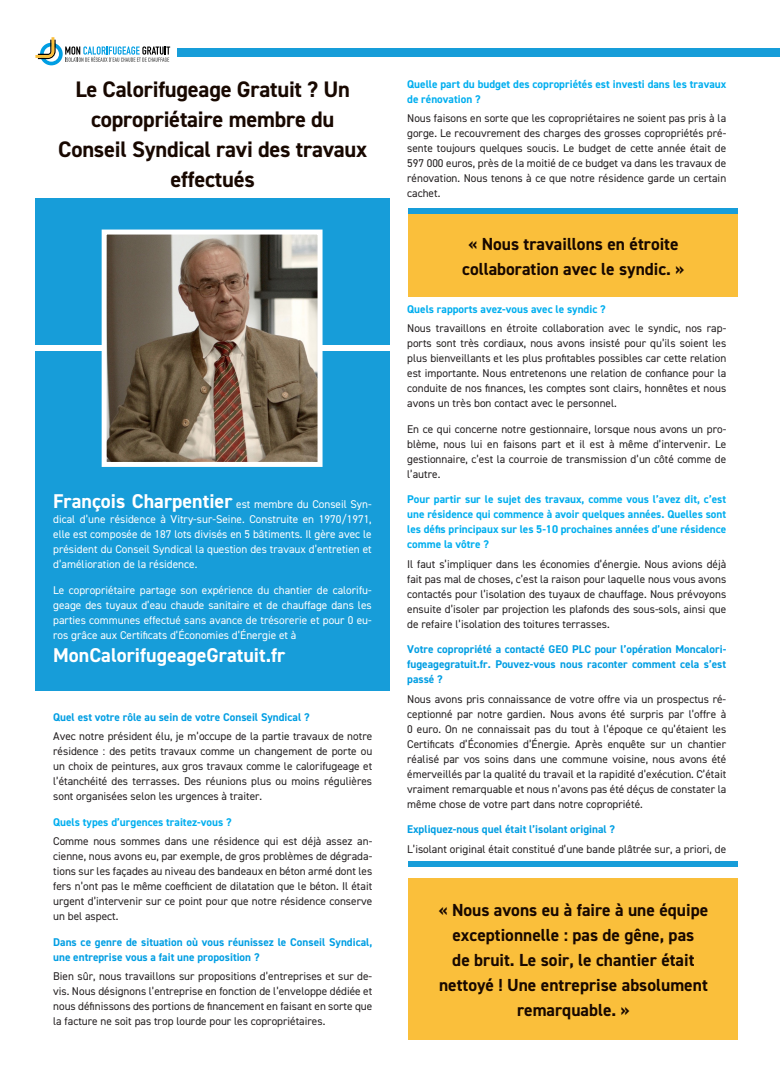
<style>
.page{position:relative;width:780px;height:1088px;background:#fff}
.page>*{position:absolute;margin:0;border:0;box-sizing:border-box;transform-origin:0 0}
.t1{font:700 22.5px/30px "DIN2014";letter-spacing:-.01em;color:#180800;text-align:center}
.t2{font:700 20px "DIN2014";color:#fff}
.t3{font:700 17.5px/25px "DIN2014";color:#180800;text-align:center}
.t4{font:11.25px/15px "DIN2014";color:#231f20;text-align:justify}
.t5{font:11.25px/15px "DIN2014";color:#fff;text-align:justify}
.t6{font:700 11.25px/15px "DIN2014";color:#00aeef}
.t7{font:700 11.25px/15px "DIN2014";color:#009ee3;text-align:justify}
.s1{font-weight:700;font-size:20px}
</style>
<div class="page">
<div style="left:35px;top:198px;width:354px;height:493px;background:#179dd9"></div>
<div style="left:35px;top:345px;width:355px;height:6px;background:#fff"></div>
<img style="left:108px;top:236px;width:208px;height:225px">
<div style="left:102px;top:230px;width:220px;height:237px;border:5px solid #fff"></div>
<div style="left:409px;top:878px;width:328px;height:162px;background:#fabf3b"></div>
<div style="left:177px;top:48px;width:585px;height:9px;background:#179dd9"></div>
<svg style="left:35px;top:37px;width:135px;height:28px"></svg>
<div style="left:409px;top:215px;width:328px;height:82px;background:#fabf3b"></div>
<div style="left:409px;top:208px;width:328px;height:6px;background:#179dd9"></div>
<div style="left:409px;top:861px;width:328px;height:6px;background:#179dd9"></div>
<hr style="left:779px;top:453px;width:1px;height:91px;background:#fabf3b">
<div style="left:763px;top:48px;width:17px;height:9px;background:#179dd9"></div>
<h1 class="t1" style="left:58px;top:74px;width:310px">Le Calorifugeage Gratuit ? Un copropriétaire membre du<br>Conseil Syndical ravi des travaux effectués</h1>
<p class="t5" style="left:53px;top:496px;width:320px"><span class="s1">François Charpentier</span> est membre du Conseil Syn&shy;dical d’une résidence à Vitry-sur-Seine. Construite en 1970/1971, elle est composée de 187 lots divisés en 5 bâtiments. Il gère avec le président du Conseil Syndical la question des travaux d’entretien et d’amélioration de la résidence.</p>
<p class="t5" style="left:53px;top:582px;width:320px">Le copropriétaire partage son expérience du chantier de calorifu&shy;geage des tuyaux d’eau chaude sanitaire et de chauffage dans les parties communes effectué sans avance de trésorerie et pour 0 eu&shy;ros grâce aux Certificats d’Économies d’Énergie et à</p>
<h2 class="t2" style="left:53px;top:642px;width:234px">MonCalorifugeageGratuit.fr</h2>
<p class="t7" style="left:53px;top:709px;width:258px">Quel est votre rôle au sein de votre Conseil Syndical ?</p>
<p class="t4" style="left:53px;top:729px;width:320px">Avec notre président élu, je m’occupe de la partie travaux de notre résidence : des petits travaux comme un changement de porte ou un choix de peintures, aux gros travaux comme le calorifugeage et l’étanchéité des terrasses. Des réunions plus ou moins régulières sont organisées selon les urgences à traiter.</p>
<p class="t6" style="left:53px;top:814px;width:180px">Quels types d’urgences traitez-vous ?</p>
<p class="t4" style="left:53px;top:834px;width:320px">Comme nous sommes dans une résidence qui est déjà assez an&shy;cienne, nous avons eu, par exemple, de gros problèmes de dégrada&shy;tions sur les façades au niveau des bandeaux en béton armé dont les fers n’ont pas le même coefficient de dilatation que le béton. Il était urgent d’intervenir sur ce point pour que notre résidence conserve un bel aspect.</p>
<p class="t7" style="left:53px;top:934px;width:320px">Dans ce genre de situation où vous réunissez le Conseil Syndical, une entreprise vous a fait une proposition ?</p>
<p class="t4" style="left:53px;top:969px;width:320px">Bien sûr, nous travaillons sur propositions d’entreprises et sur de&shy;vis. Nous désignons l’entreprise en fonction de l’enveloppe dédiée et nous définissons des portions de financement en faisant en sorte que la facture ne soit pas trop lourde pour les copropriétaires.</p>
<p class="t6" style="left:407px;top:76px;width:320px">Quelle part du budget des copropriétés est investi dans les travaux de rénovation ?</p>
<p class="t4" style="left:407px;top:110px;width:320px">Nous faisons en sorte que les copropriétaires ne soient pas pris à la gorge. Le recouvrement des charges des grosses copropriétés pré&shy;sente toujours quelques soucis. Le budget de cette année était de 597 000 euros, près de la moitié de ce budget va dans les travaux de rénovation. Nous tenons à ce que notre résidence garde un certain cachet.</p>
<h3 class="t3" style="left:462px;top:231px;width:224px">« Nous travaillons en étroite collaboration avec le syndic. »</h3>
<p class="t6" style="left:407px;top:301px;width:200px">Quels rapports avez-vous avec le syndic ?</p>
<p class="t4" style="left:407px;top:320px;width:320px">Nous travaillons en étroite collaboration avec le syndic, nos rap&shy;ports sont très cordiaux, nous avons insisté pour qu’ils soient les plus bienveillants et les plus profitables possibles car cette relation est importante. Nous entretenons une relation de confiance pour la conduite de nos finances, les comptes sont clairs, honnêtes et nous avons un très bon contact avec le personnel.</p>
<p class="t4" style="left:407px;top:421px;width:320px">En ce qui concerne notre gestionnaire, lorsque nous avons un pro&shy;blème, nous lui en faisons part et il est à même d’intervenir. Le gestionnaire, c’est la courroie de transmission d’un côté comme de l’autre.</p>
<p class="t6" style="left:407px;top:492px;width:320px;text-align:justify">Pour partir sur le sujet des travaux, comme vous l’avez dit, c’est une résidence qui commence à avoir quelques années. Quelles sont les défis principaux sur les 5-10 prochaines années d’une résidence comme la vôtre ?</p>
<p class="t4" style="left:407px;top:556px;width:320px">Il faut s’impliquer dans les économies d’énergie. Nous avions déjà fait pas mal de choses, c’est la raison pour laquelle nous vous avons contactés pour l’isolation des tuyaux de chauffage. Nous prévoyons ensuite d’isoler par projection les plafonds des sous-sols, ainsi que de refaire l’isolation des toitures terrasses.</p>
<p class="t7" style="left:407px;top:642px;width:320px">Votre copropriété a contacté GEO PLC pour l’opération Moncalori&shy;fugeagegratuit.fr. Pouvez-vous nous raconter comment cela s’est passé ?</p>
<p class="t4" style="left:407px;top:691px;width:320px">Nous avons pris connaissance de votre offre via un prospectus ré&shy;ceptionné par notre gardien. Nous avons été surpris par l’offre à 0 euro. On ne connaissait pas du tout à l’époque ce qu’étaient les Certificats d’Économies d’Énergie. Après enquête sur un chantier réalisé par vos soins dans une commune voisine, nous avons été émerveillés par la qualité du travail et la rapidité d’exécution. C’était vraiment remarquable et nous n’avons pas été déçus de constater la même chose de votre part dans notre copropriété.</p>
<p class="t7" style="left:407px;top:822px;width:209px">Expliquez-nous quel était l’isolant original ?</p>
<p class="t4" style="left:407px;top:841px;width:320px">L’isolant original était constitué d’une bande plâtrée sur, a priori, de</p>
<h3 class="t3" style="left:438px;top:897px;width:271px">« Nous avons eu à faire à une équipe exceptionnelle : pas de gêne, pas<br>de bruit. Le soir, le chantier était nettoyé ! Une entreprise absolument remarquable. »</h3>
</div>
